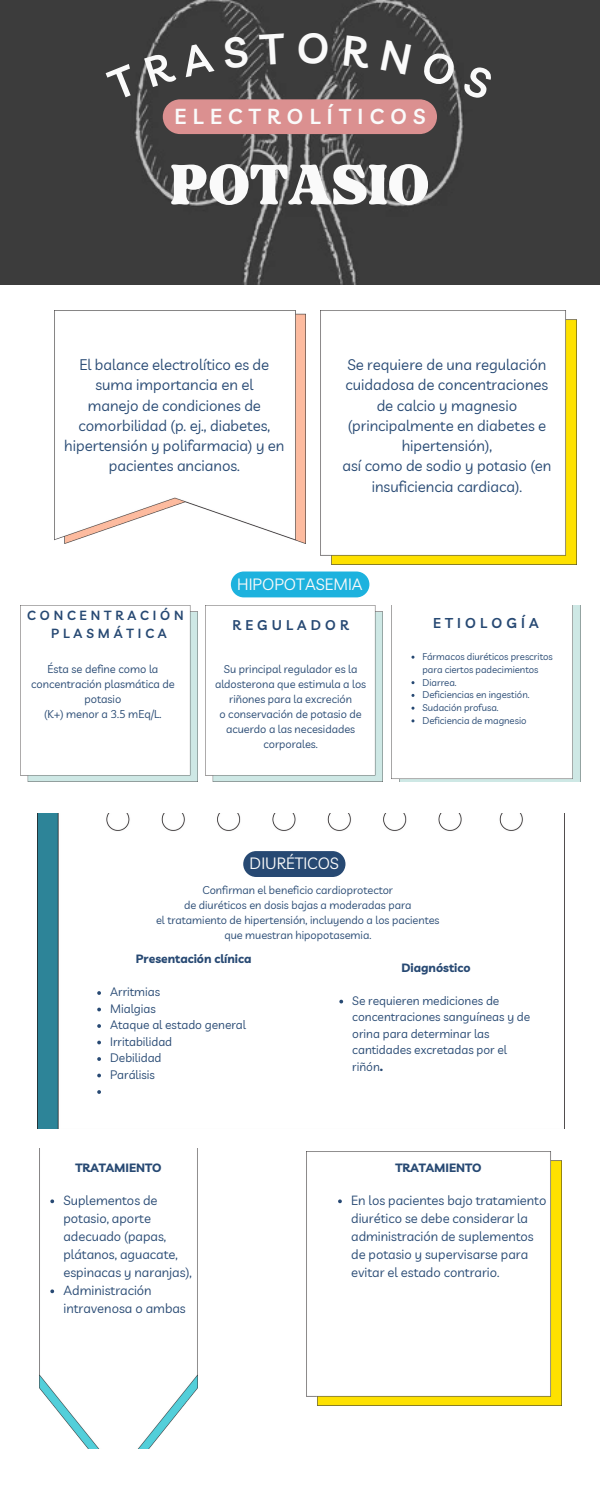
<style>
.page{position:relative;width:600px;height:1500px;background:#fff}
.page>*{position:absolute;margin:0;border:0;box-sizing:border-box;transform-origin:0 0}
.t1{font:78px "TAN Tangkiwood Display";color:#fafafa}
.t2{font:600 21.2px "Livvic";letter-spacing:.3em;color:#fafafa}
.t3{font:16px "Livvic";color:#fafafa}
.t4{font:15px/20.2px "Livvic";color:#274973;text-align:center}
.t5{font:600 13.9px "Livvic";letter-spacing:.3em;color:#274973}
.t6{font:600 13.8px "Livvic";letter-spacing:.3em;color:#274973}
.t7{font:13px/18px "Livvic";color:#274973}
.t8{font:600 12.9px "Livvic";letter-spacing:.3em;color:#274973}
.t9{font:12px/16.5px "Livvic";color:#274973}
.t10{font:700 12px "Livvic";color:#274973}
.t11{font:11.1px/15px "Livvic";color:#274973;text-align:center}
.t12{font:11px/15px "Livvic";color:#274973;text-align:center}
.t13{font:9.6px/12.8px "Livvic";color:#274973}
.s1{font-weight:700}
</style>
<div class="page">
<img style="left:321px;top:310px;width:256px;height:255px">
<img style="left:55px;top:310px;width:251px;height:234px">
<img style="left:38px;top:814px;width:527px;height:314px">
<img style="left:20px;top:606px;width:177px;height:176px">
<img style="left:206px;top:606px;width:177px;height:176px">
<img style="left:391px;top:605px;width:189px;height:177px">
<div style="left:0;top:0;width:600px;height:285px;background:#3c3c3c"></div>
<div style="left:231px;top:572px;width:138px;height:25px;background:#1db2de;border-radius:13px"></div>
<div style="left:243px;top:851px;width:102px;height:26px;background:#274973;border-radius:13px"></div>
<svg style="left:97px;top:991px;width:4px;height:4px"></svg>
<svg style="left:97px;top:1008px;width:4px;height:3px"></svg>
<svg style="left:97px;top:1024px;width:4px;height:4px"></svg>
<svg style="left:97px;top:1041px;width:4px;height:3px"></svg>
<svg style="left:97px;top:1057px;width:4px;height:4px"></svg>
<svg style="left:97px;top:1074px;width:4px;height:3px"></svg>
<svg style="left:97px;top:1090px;width:4px;height:4px"></svg>
<svg style="left:339px;top:1000px;width:4px;height:3px"></svg>
<img style="left:39px;top:1148px;width:159px;height:301px">
<svg style="left:50px;top:1199px;width:4px;height:4px"></svg>
<svg style="left:50px;top:1289px;width:4px;height:4px"></svg>
<img style="left:306px;top:1151px;width:256px;height:254px">
<svg style="left:338px;top:1199px;width:4px;height:4px"></svg>
<svg style="left:106px;top:32px;width:388px;height:102px;background:#655353"></svg>
<p class="t2" style="left:174px;top:103px;width:253px">ELECTROLÍTICOS</p>
<p class="t1" style="left:170px;top:156px;width:261px">POTASIO</p>
<p class="t4" style="left:79px;top:354px;width:191px">El balance electrolítico es de suma importancia en el</p>
<p class="t4" style="left:79px;top:395px;width:193px">manejo de condiciones de comorbilidad (p. ej., diabetes,</p>
<p class="t4" style="left:64px;top:435px;width:222px">hipertensión y polifarmacia) y en pacientes ancianos.</p>
<p class="t4" style="left:346px;top:354px;width:204px">Se requiere de una regulación cuidadosa de concentraciones de calcio y magnesio (principalmente en diabetes e hipertensión),</p>
<p class="t4" style="left:343px;top:456px;width:210px">así como de sodio y potasio (en insuficiencia cardiaca).</p>
<p class="t8" style="left:27px;top:607px;width:158px">CONCENTRACIÓN</p>
<p class="t8" style="left:51px;top:625px;width:117px">PLASMÁTICA</p>
<p class="t11" style="left:31px;top:661px;width:145px">Ésta se define como la concentración plasmática de potasio</p>
<p class="t11" style="left:44px;top:706px;width:119px">(K+) menor a 3.5 mEq/L.</p>
<p class="t3" style="left:237px;top:574px;width:127px">HIPOPOTASEMIA</p>
<p class="t6" style="left:233px;top:616px;width:118px">REGULADOR</p>
<p class="t5" style="left:433px;top:614px;width:107px">ETIOLOGÍA</p>
<p class="t12" style="left:224px;top:661px;width:135px">Su principal regulador es la</p>
<p class="t12" style="left:215px;top:676px;width:153px">aldosterona que estimula a los riñones para la excreción</p>
<p class="t12" style="left:220px;top:706px;width:144px">o conservación de potasio de acuerdo a las necesidades</p>
<p class="t12" style="left:263px;top:736px;width:56px">corporales.</p>
<p class="t13" style="left:422px;top:650px;width:132px">Fármacos diuréticos prescritos para ciertos padecimientos</p>
<p class="t13" style="left:422px;top:676px;width:36px">Diarrea.</p>
<p class="t13" style="left:422px;top:688px;width:109px">Deficiencias en ingestión.</p>
<p class="t13" style="left:422px;top:701px;width:78px">Sudación profusa.</p>
<p class="t13" style="left:422px;top:714px;width:106px">Deficiencia de magnesio</p>
<p class="t3" style="left:250px;top:853px;width:91px">DIURÉTICOS</p>
<p class="t12" style="left:203px;top:882px;width:192px">Confirman el beneficio cardioprotector</p>
<p class="t12" style="left:184px;top:897px;width:229px">de diuréticos en dosis bajas a moderadas para</p>
<p class="t12" style="left:156px;top:912px;width:285px">el tratamiento de hipertensión, incluyendo a los pacientes</p>
<p class="t12" style="left:224px;top:927px;width:148px">que muestran hipopotasemia.</p>
<p class="t10" style="left:136px;top:951px;width:117px">Presentación clínica</p>
<p class="t9" style="left:110px;top:984px;width:52px">Arritmias</p>
<p class="t9" style="left:110px;top:1000px;width:47px">Mialgias</p>
<p class="t9" style="left:110px;top:1017px;width:137px">Ataque al estado general</p>
<p class="t9" style="left:110px;top:1033px;width:64px">Irritabilidad</p>
<p class="t9" style="left:110px;top:1050px;width:53px">Debilidad</p>
<p class="t9" style="left:110px;top:1066px;width:46px">Parálisis</p>
<p class="t10" style="left:75px;top:1160px;width:88px">TRATAMIENTO</p>
<p class="t7" style="left:63px;top:1191px;width:130px">Suplementos de potasio, aporte adecuado (papas, plátanos, aguacate, espinacas y naranjas),</p>
<p class="t7" style="left:63px;top:1281px;width:124px">Administración intravenosa o ambas</p>
<p class="t10" style="left:401px;top:960px;width:71px">Diagnóstico</p>
<p class="t9" style="left:352px;top:992px;width:179px">Se requieren mediciones de concentraciones sanguíneas y de orina para determinar las cantidades excretadas por el riñón<span class="s1">.</span></p>
<p class="t10" style="left:395px;top:1160px;width:88px">TRATAMIENTO</p>
<p class="t7" style="left:351px;top:1191px;width:197px">En los pacientes bajo tratamiento diurético se debe considerar la administración de suplementos de potasio y supervisarse para evitar el estado contrario.</p>
</div>
